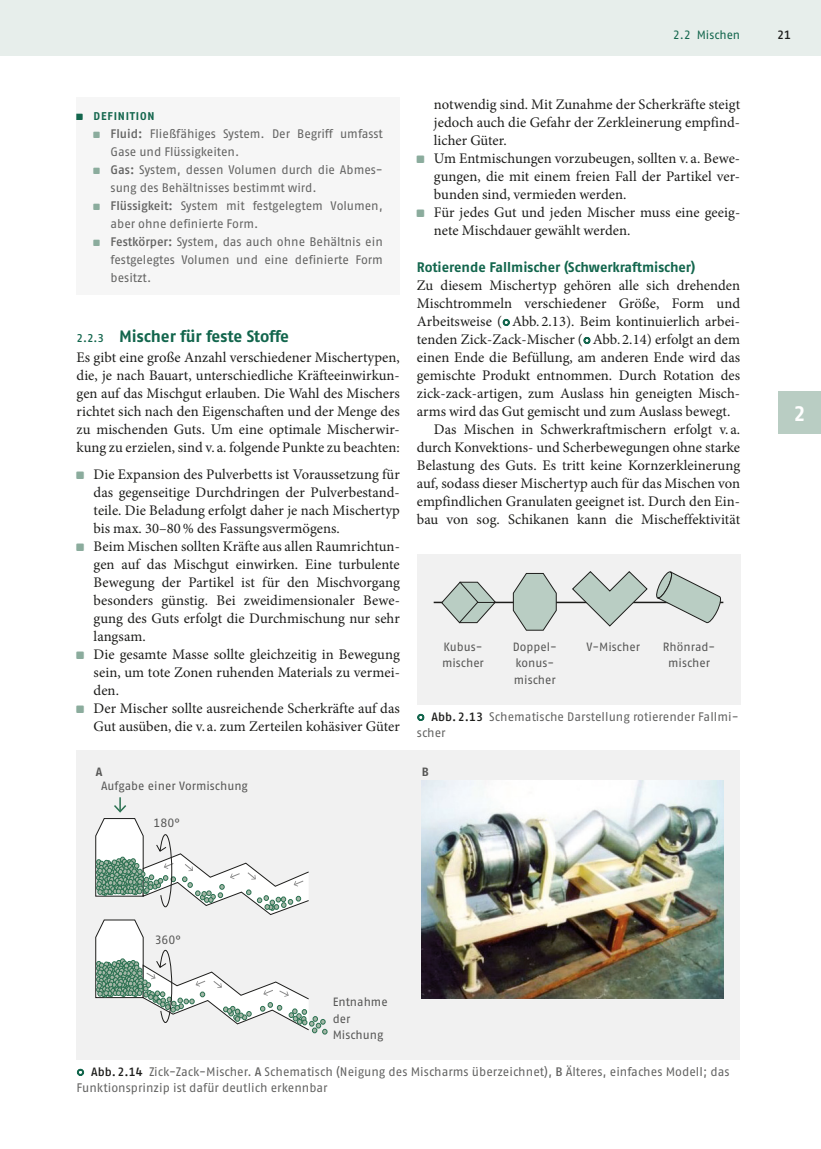
<style>
.page{position:relative;width:821px;height:1149px;background:#fff}
.page>*{position:absolute;margin:0;border:0;box-sizing:border-box;transform-origin:0 0}
.t1{font:700 21px "Fago Pro";color:#fff}
.t2{font:700 16.5px "Fago Pro";letter-spacing:-.005em;color:#13664d}
.t3{font:14.7px/18px "Minion Pro";letter-spacing:.005em;color:#1d1d1b}
.t4{font:700 13.8px "Fago Pro";letter-spacing:-.005em;color:#13664d}
.t5{font:12.3px/18px "Fago Pro";color:#646463}
.t6{font:12px/16.5px "Fago Pro";color:#575756}
.t7{font:12px "Fago Pro";letter-spacing:-.005em;color:#13664d}
.t8{font:600 12px "Fago Pro";color:#1d1d1b}
.t9{font:700 12px "Fago Pro";color:#575756}
.t10{font:700 11.25px "Fago Pro";letter-spacing:.07em;color:#13664d}
.s1{font-weight:600}
.s2{font-weight:600;font-size:11.25px}
.s3{font-family:"Arial Unicode MS";font-size:13.2px;color:#13664d}
.s4{font-weight:600;font-size:12px;color:#1d1d1b}
</style>
<div class="page">
<div style="left:0;top:0;width:740px;height:55px;background:#e7eeeb"></div>
<div style="left:740px;top:0;width:81px;height:55px;background:#e7eeeb"></div>
<div style="left:778px;top:391px;width:43px;height:43px;background:#b9cdc3"></div>
<div style="left:77px;top:98px;width:323px;height:197px;background:#f6f6f6"></div>
<svg style="left:502px;top:318px;width:8px;height:8px"></svg>
<svg style="left:583px;top:337px;width:8px;height:7px"></svg>
<div style="left:417px;top:554px;width:323px;height:150px;background:#f1f1f1"></div>
<hr style="left:433px;top:601px;width:290px;height:2px;background:#1d1d1b">
<svg style="left:441px;top:581px;width:55px;height:42px"></svg>
<svg style="left:512px;top:572px;width:45px;height:59px"></svg>
<svg style="left:571px;top:571px;width:77px;height:55px"></svg>
<svg style="left:654px;top:571px;width:67px;height:52px"></svg>
<svg style="left:417px;top:713px;width:8px;height:8px"></svg>
<div style="left:77px;top:749px;width:663px;height:309px;background:#f1f1f1"></div>
<img style="left:422px;top:780px;width:301px;height:218px">
<svg style="left:95px;top:797px;width:232px;height:236px"></svg>
<svg style="left:76px;top:1068px;width:9px;height:8px"></svg>
<p class="t7" style="left:672px;top:28px;width:69px">2.2 Mischen</p>
<p class="t8" style="left:777px;top:28px;width:16px">21</p>
<p class="t10" style="left:94px;top:109px;width:62px">DEFINITION</p>
<p class="t5" style="left:111px;top:125px;width:274px"><span class="s1">Fluid:</span> Fließfähiges System. Der Begriff umfasst Gase und Flüssigkeiten.<br><span class="s1">Gas:</span> System, dessen Volumen durch die Abmes&shy;sung des Behältnisses bestimmt wird.<br><span class="s1">Flüssigkeit:</span> System mit festgelegtem Volumen, aber ohne definierte Form.<br><span class="s1">Festkörper:</span> System, das auch ohne Behältnis ein festgelegtes Volumen und eine definierte Form besitzt.</p>
<p class="t2" style="left:77px;top:326px;width:214px"><span class="s2">2.2.3</span> Mischer für feste Stoffe</p>
<p class="t3" style="left:77px;top:348px;width:325px;text-align:justify">Es gibt eine große Anzahl verschiedener Mischertypen, die, je nach Bauart, unterschiedliche Kräfteeinwirkun&shy;gen auf das Mischgut erlauben. Die Wahl des Mischers richtet sich nach den Eigenschaften und der Menge des zu mischenden Guts. Um eine optimale Mischerwir&shy;kung zu erzielen, sind v. a. folgende Punkte zu beachten:</p>
<p class="t3" style="left:94px;top:465px;width:308px">Die Expansion des Pulverbetts ist Voraussetzung für das gegenseitige Durchdringen der Pulverbestand&shy;teile. Die Beladung erfolgt daher je nach Mischertyp bis max. 30–80% des Fassungsvermögens.<br>Beim Mischen sollten Kräfte aus allen Raumrichtun&shy;gen auf das Mischgut einwirken. Eine turbulente Bewegung der Partikel ist für den Mischvorgang besonders günstig. Bei zweidimensionaler Bewe&shy;gung des Guts erfolgt die Durchmischung nur sehr langsam.<br>Die gesamte Masse sollte gleichzeitig in Bewegung sein, um tote Zonen ruhenden Materials zu vermei&shy;den.<br>Der Mischer sollte ausreichende Scherkräfte auf das Gut ausüben, die v. a. zum Zerteilen kohäsiver Güter</p>
<p class="t3" style="left:434px;top:95px;width:308px">notwendig sind. Mit Zunahme der Scherkräfte steigt jedoch auch die Gefahr der Zerkleinerung empfind&shy;licher Güter.<br>Um Entmischungen vorzubeugen, sollten v. a. Bewe&shy;gungen, die mit einem freien Fall der Partikel ver&shy;bunden sind, vermieden werden.<br>Für jedes Gut und jeden Mischer muss eine geeig&shy;nete Mischdauer gewählt werden.</p>
<p class="t4" style="left:417px;top:258px;width:280px">Rotierende Fallmischer (Schwerkraftmischer)</p>
<p class="t3" style="left:417px;top:276px;width:325px">Zu diesem Mischertyp gehören alle sich drehenden</p>
<p class="t3" style="left:417px;top:294px;width:325px">Mischtrommeln verschiedener Größe, Form und</p>
<p class="t3" style="left:417px;top:312px;width:325px">Arbeitsweise (<sub>○</sub>Abb. 2.13). Beim kontinuierlich arbei-</p>
<p class="t3" style="left:417px;top:330px;width:325px">tenden Zick-Zack-Mischer (<sub>○</sub>Abb. 2.14) erfolgt an dem</p>
<p class="t3" style="left:417px;top:348px;width:325px">einen Ende die Befüllung, am anderen Ende wird das</p>
<p class="t3" style="left:417px;top:366px;width:325px">gemischte Produkt entnommen. Durch Rotation des</p>
<p class="t3" style="left:417px;top:384px;width:325px">zick-zack-artigen, zum Auslass hin geneigten Misch-</p>
<p class="t3" style="left:417px;top:402px;width:315px">arms wird das Gut gemischt und zum Auslass bewegt.</p>
<p class="t3" style="left:434px;top:420px;width:308px">Das Mischen in Schwerkraftmischern erfolgt v. a.</p>
<p class="t3" style="left:417px;top:438px;width:325px">durch Konvektions- und Scherbewegungen ohne starke</p>
<p class="t3" style="left:417px;top:456px;width:325px">Belastung des Guts. Es tritt keine Kornzerkleinerung</p>
<p class="t3" style="left:417px;top:474px;width:325px">auf, sodass dieser Mischertyp auch für das Mischen von</p>
<p class="t3" style="left:417px;top:492px;width:325px">empfindlichen Granulaten geeignet ist. Durch den Ein-</p>
<p class="t3" style="left:417px;top:510px;width:325px">bau von sog. Schikanen kann die Mischeffektivität</p>
<p class="t6" style="left:442px;top:638px;width:43px">Kubus&shy;mischer</p>
<p class="t6" style="left:586px;top:638px;width:55px">V-Mischer</p>
<p class="t6" style="left:663px;top:638px;width:54px;text-align:center">Rhönrad&shy;mischer</p>
<p class="t6" style="left:513px;top:638px;width:46px">Doppel&shy;konus&shy;mischer</p>
<p class="t5" style="left:417px;top:708px;width:323px;line-height:16.5px"><span class="s3">○</span> <span class="s4">Abb.2.13</span> Schematische Darstellung rotierender Fallmi&shy;scher</p>
<h1 class="t1" style="left:793px;top:401px;width:14px">2</h1>
<p class="t9" style="left:96px;top:763px;width:8px">A</p>
<p class="t9" style="left:422px;top:763px;width:9px">B</p>
<p class="t6" style="left:101px;top:777px;width:148px">Aufgabe einer Vormischung</p>
<p class="t6" style="left:154px;top:814px;width:28px">180°</p>
<p class="t6" style="left:155px;top:931px;width:28px">360°</p>
<p class="t6" style="left:333px;top:993px;width:56px">Entnahme der<br>Mischung</p>
<p class="t5" style="left:77px;top:1062px;width:654px;line-height:16.5px"><span class="s3">○</span> <span class="s4">Abb.2.14</span> Zick-Zack- Mischer. <span class="s1">A</span> Schematisch (Neigung des Mischarms überzeichnet), <span class="s1">B</span> Älteres, einfaches Modell; das<br>Funktionsprinzip ist dafür deutlich erkennbar</p>
</div>
